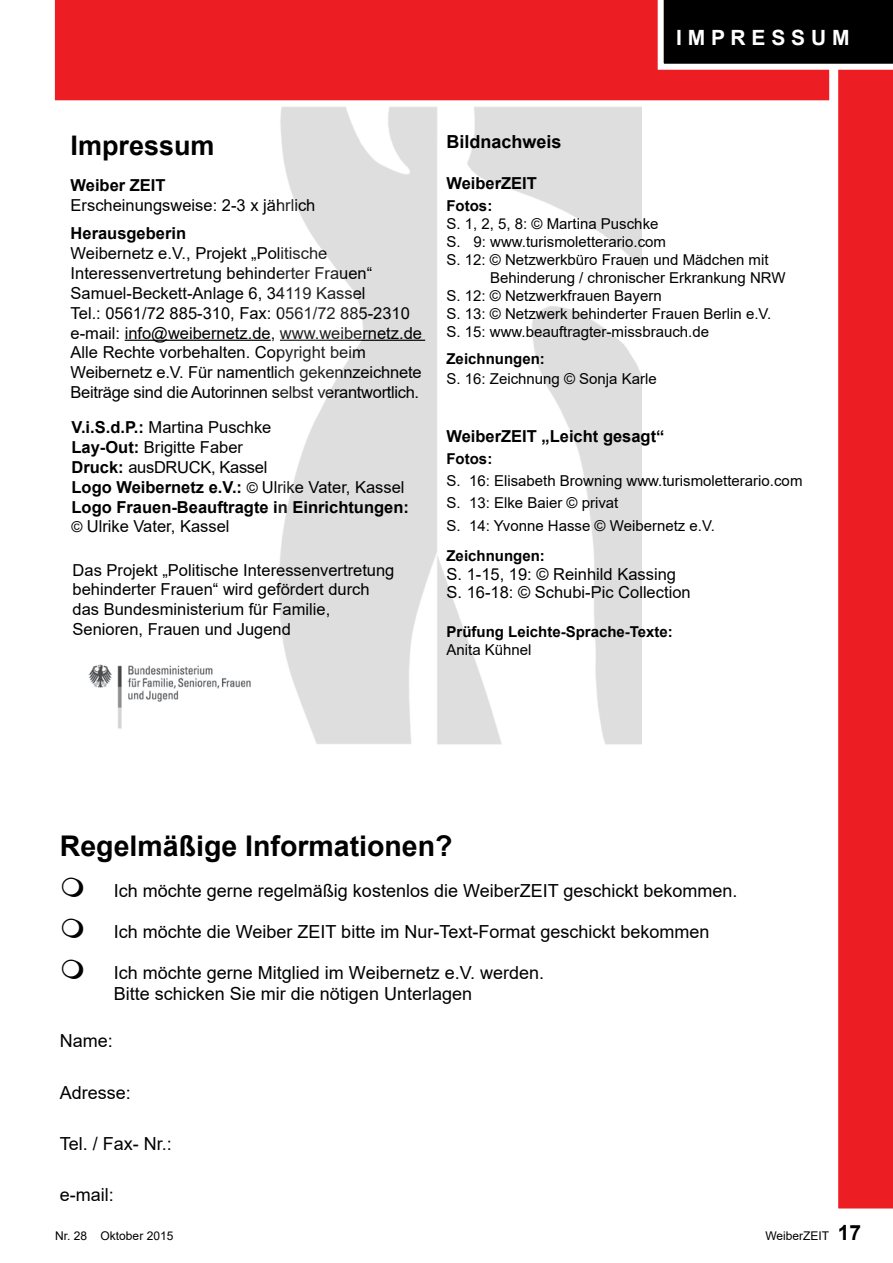
<style>
.page{position:relative;width:893px;height:1263px;background:#fff}
.page>*{position:absolute;margin:0;border:0;box-sizing:border-box;transform-origin:0 0}
.t1{font:700 28.5px "Arial";color:#000}
.t2{font:700 27px "Arial";color:#000}
.t3{font:700 21px "Arial";color:#fff}
.t4{font:18px/21.6px "Arial";color:#000}
.t5{font:700 18px "Arial";color:#000}
.t6{font:16.5px/19.8px "Arial";color:#000}
.t7{font:700 16.5px/19.8px "Arial";color:#000}
.t8{font:15px/18px "Arial";color:#000}
.t9{font:700 15px "Arial";color:#000}
.t10{font:12px "Arial";color:#000}
.s1{font-weight:700}
.s2{font-weight:400}
.s3{font-weight:400;font-size:15px}
.s4{font-weight:700;font-size:21px}
</style>
<div class="page">
<div style="left:54px;top:0;width:775px;height:101px;background:#ed1d24"></div>
<svg style="left:829px;top:70px;width:64px;height:1139px"></svg>
<svg style="left:658px;top:0;width:235px;height:70px;background:#1c1b1b"></svg>
<hr style="left:125px;top:340px;width:146px;height:1px;background:#000">
<img style="left:279px;top:107px;width:362px;height:637px">
<img style="left:88px;top:664px;width:163px;height:65px">
<p class="t3" style="left:676px;top:23px;width:175px">I M P R E S S U M</p>
<h1 class="t2" style="left:71px;top:126px;width:146px">Impressum</h1>
<p class="t6" style="left:71px;top:176px;width:246px"><span class="s1">Weiber ZEIT<br></span>Erscheinungsweise: 2-3 x jährlich</p>
<p class="t6" style="left:71px;top:224px;width:353px"><span class="s1">Herausgeberin<br></span>Weibernetz e.V., Projekt „Politische Interessenvertretung behinderter Frauen“ Samuel-Beckett-Anlage 6, 34119 Kassel<br>Tel.: 0561/72 885-310, Fax: 0561/72 885-2310 e-mail: info@weibernetz.de, www.weibernetz.de Alle Rechte vorbehalten. Copyright beim Weibernetz e.V. Für namentlich gekennzeichnete Beiträge sind die Autorinnen selbst verantwortlich.</p>
<p class="t7" style="left:72px;top:418px;width:339px">V.i.S.d.P.: <span class="s2">Martina Puschke<br></span>Lay-Out: <span class="s2">Brigitte Faber<br></span>Druck: <span class="s2">ausDRUCK, Kassel<br></span>Logo Weibernetz e.V.: <span class="s3">©</span> <span class="s2">Ulrike Vater, Kassel<br></span>Logo Frauen-Beauftragte in Einrichtungen: <span class="s3">©</span> <span class="s2">Ulrike Vater, Kassel</span></p>
<p class="t6" style="left:73px;top:560px;width:323px">Das Projekt „Politische Interessenvertretung behinderter Frauen“ wird gefördert durch das Bundesministerium für Familie, Senioren, Frauen und Jugend</p>
<h2 class="t5" style="left:446px;top:129px;width:117px">Bildnachweis</h2>
<h3 class="t7" style="left:446px;top:174px;width:92px">WeiberZEIT</h3>
<h4 class="t9" style="left:446px;top:195px;width:47px">Fotos:</h4>
<p class="t8" style="left:446px;top:215px;width:213px">S. 1, 2, 5, 8: © Martina Puschke</p>
<p class="t8" style="left:446px;top:233px;width:221px">S. 9: www.turismoletterario.com</p>
<p class="t8" style="left:490px;top:251px;width:297px;text-indent:-44px">S. 12: © Netzwerkbüro Frauen und Mädchen mit<br>Behinderung / chronischer Erkrankung NRW</p>
<p class="t8" style="left:446px;top:287px;width:217px">S. 12: © Netzwerkfrauen Bayern</p>
<p class="t8" style="left:446px;top:305px;width:326px">S. 13: © Netzwerk behinderter Frauen Berlin e.V.</p>
<p class="t8" style="left:446px;top:323px;width:264px">S. 15: www.beauftragter-missbrauch.de</p>
<h4 class="t9" style="left:446px;top:348px;width:100px">Zeichnungen:</h4>
<p class="t8" style="left:446px;top:369px;width:212px">S. 16: Zeichnung © Sonja Karle</p>
<h3 class="t7" style="left:446px;top:426px;width:219px">WeiberZEIT „Leicht gesagt“</h3>
<h4 class="t9" style="left:446px;top:448px;width:47px">Fotos:</h4>
<p class="t8" style="left:446px;top:472px;width:357px">S. 16: Elisabeth Browning www.turismoletterario.com</p>
<p class="t8" style="left:446px;top:494px;width:173px">S. 13: Elke Baier © privat</p>
<p class="t8" style="left:446px;top:516px;width:270px">S. 14: Yvonne Hasse © Weibernetz e.V.</p>
<h4 class="t9" style="left:446px;top:546px;width:100px">Zeichnungen:</h4>
<p class="t6" style="left:446px;top:564px;width:231px">S. 1-15, 19: © Reinhild Kassing</p>
<p class="t6" style="left:446px;top:582px;width:246px">S. 16-18: © Schubi-Pic Collection</p>
<h4 class="t9" style="left:446px;top:621px;width:228px">Prüfung Leichte-Sprache-Texte:</h4>
<p class="t8" style="left:446px;top:640px;width:87px">Anita Kühnel</p>
<h1 class="t1" style="left:60px;top:826px;width:394px">Regelmäßige Informationen?</h1>
<p class="t4" style="left:114px;top:879px;width:625px">Ich möchte gerne regelmäßig kostenlos die WeiberZEIT geschickt bekommen.</p>
<p class="t4" style="left:114px;top:920px;width:597px">Ich möchte die Weiber ZEIT bitte im Nur-Text-Format geschickt bekommen</p>
<p class="t4" style="left:114px;top:961px;width:432px">Ich möchte gerne Mitglied im Weibernetz e.V. werden.<br>Bitte schicken Sie mir die nötigen Unterlagen</p>
<p class="t4" style="left:60px;top:1030px;width:55px">Name:</p>
<p class="t4" style="left:60px;top:1081px;width:73px">Adresse:</p>
<p class="t4" style="left:60px;top:1133px;width:114px">Tel. / Fax- Nr.:</p>
<p class="t4" style="left:60px;top:1184px;width:55px">e-mail:</p>
<p class="t10" style="left:55px;top:1227px;width:120px">Nr. 28 Oktober 2015</p>
<p class="t10" style="left:765px;top:1227px;width:97px">WeiberZEIT <span class="s4">17</span></p>
</div>
